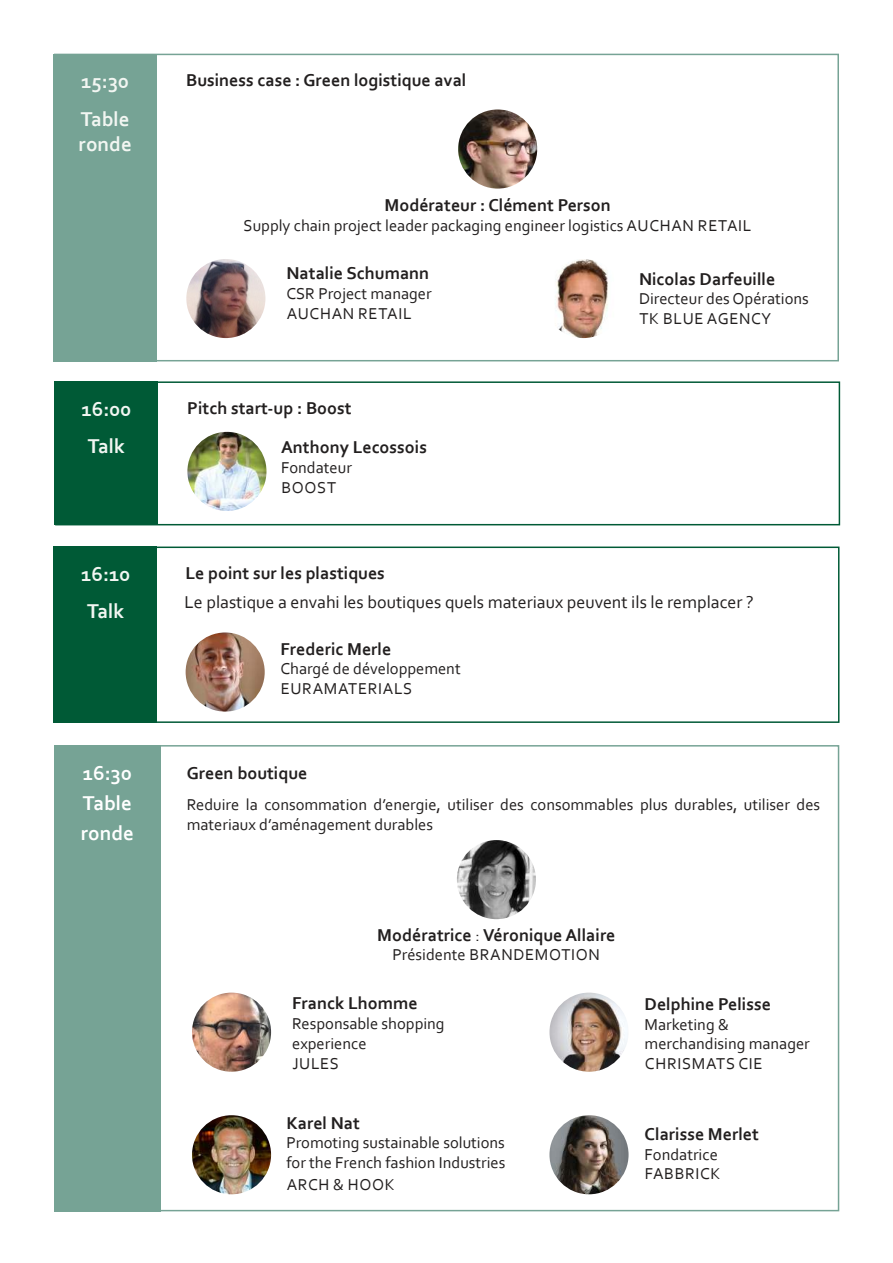
<style>
.page{position:relative;width:893px;height:1263px;background:#fff}
.page>*{position:absolute;margin:0;border:0;box-sizing:border-box;transform-origin:0 0}
.t1{font:700 21px/37.5px "Corbel";color:#f2f6f2}
.t2{font:700 21px/30px "Corbel";color:#fff;text-align:justify}
.t3{font:700 18px "Corbel";color:#221f1f}
.t4{font:18px "Corbel";color:#221f1f}
.t5{font:16.5px/19.8px "Corbel";color:#221f1f}
.t6{font:16.5px "Corbel";letter-spacing:.025em;color:#221f1f}
.t7{font:16.5px "Corbel";letter-spacing:.04em;color:#221f1f}
.s1{font-weight:400;font-size:16.5px}
</style>
<div class="page">
<div style="left:54px;top:745px;width:106px;height:466px;background:#76a395"></div>
<img style="left:457px;top:840px;width:79px;height:79px;border-radius:40px">
<img style="left:187px;top:432px;width:79px;height:79px;border-radius:40px">
<div style="left:54px;top:381px;width:104px;height:144px;background:#005a36"></div>
<div style="left:55px;top:381px;width:785px;height:144px;border:2px solid #005a36"></div>
<img style="left:186px;top:632px;width:79px;height:80px;border-radius:40px">
<div style="left:54px;top:546px;width:103px;height:177px;background:#005a36"></div>
<div style="left:55px;top:546px;width:784px;height:177px;border:2px solid #005a36"></div>
<img style="left:192px;top:993px;width:79px;height:79px;border-radius:40px">
<img style="left:549px;top:993px;width:80px;height:79px;border-radius:40px">
<img style="left:192px;top:1115px;width:79px;height:79px;border-radius:40px">
<img style="left:458px;top:109px;width:79px;height:80px;border-radius:40px">
<div style="left:53px;top:54px;width:103px;height:307px;background:#76a395"></div>
<div style="left:54px;top:54px;width:785px;height:307px;border:2px solid #76a395"></div>
<img style="left:549px;top:1115px;width:80px;height:79px;border-radius:40px">
<img style="left:186px;top:259px;width:79px;height:79px;border-radius:40px">
<img style="left:544px;top:259px;width:79px;height:79px;border-radius:40px">
<p class="t1" style="left:81px;top:64px;width:51px">15:30<br>Table</p>
<p class="t1" style="left:79px;top:127px;width:55px">ronde</p>
<p class="t1" style="left:81px;top:392px;width:51px">16:00<br>Talk</p>
<p class="t1" style="left:81px;top:557px;width:51px">16:10<br>Talk</p>
<p class="t3" style="left:186px;top:69px;width:282px">Business case : Green logistique aval</p>
<p class="t3" style="left:384px;top:198px;width:228px">Modérateur : Clément Person</p>
<p class="t5" style="left:244px;top:215px;width:509px">Supply chain project leader packaging engineer logistics AUCHAN RETAIL</p>
<p class="t3" style="left:286px;top:266px;width:144px">Natalie Schumann</p>
<p class="t5" style="left:286px;top:283px;width:147px">CSR Project manager<br>AUCHAN RETAIL</p>
<p class="t3" style="left:187px;top:401px;width:166px">Pitch start-up : Boost</p>
<p class="t3" style="left:281px;top:440px;width:147px">Anthony Lecossois</p>
<p class="t5" style="left:281px;top:459px;width:72px">Fondateur<br>BOOST</p>
<p class="t3" style="left:186px;top:561px;width:201px">Le point sur les plastiques</p>
<p class="t3" style="left:639px;top:272px;width:138px">Nicolas Darfeuille</p>
<p class="t5" style="left:639px;top:290px;width:171px">Directeur des Opérations<br>TK BLUE AGENCY</p>
<p class="t4" style="left:185px;top:593px;width:571px">Le plastique a envahi les boutiques quels materiaux peuvent ils le remplacer ?</p>
<p class="t3" style="left:280px;top:642px;width:112px">Frederic Merle</p>
<p class="t5" style="left:280px;top:659px;width:182px">Chargé de développement<br>EURAMATERIALS</p>
<p class="t2" style="left:81px;top:760px;width:55px">16:30<br>Table ronde</p>
<p class="t3" style="left:187px;top:762px;width:122px">Green boutique</p>
<p class="t5" style="left:187px;top:795px;width:635px">Reduire la consommation d’energie, utiliser des consommables plus durables, utiliser des materiaux d’aménagement durables</p>
<p class="t3" style="left:377px;top:927px;width:240px">Modératrice <span class="s1">:</span> Véronique Allaire</p>
<p class="t6" style="left:392px;top:947px;width:209px">Présidente BRANDEMOTION</p>
<p class="t3" style="left:292px;top:996px;width:127px">Franck Lhomme</p>
<p class="t5" style="left:292px;top:1014px;width:154px">Responsable shopping experience<br>JULES</p>
<p class="t3" style="left:286px;top:1116px;width:75px">Karel Nat</p>
<p class="t5" style="left:286px;top:1134px;width:221px">Promoting sustainable solutions for the French fashion Industries</p>
<p class="t7" style="left:287px;top:1174px;width:110px">ARCH &amp; HOOK</p>
<p class="t3" style="left:645px;top:997px;width:128px">Delphine Pelisse</p>
<p class="t5" style="left:645px;top:1015px;width:167px">Marketing &amp; merchandising manager<br>CHRISMATS CIE</p>
<p class="t3" style="left:645px;top:1127px;width:116px">Clarisse Merlet</p>
<p class="t5" style="left:645px;top:1145px;width:77px">Fondatrice<br>FABBRICK</p>
</div>
